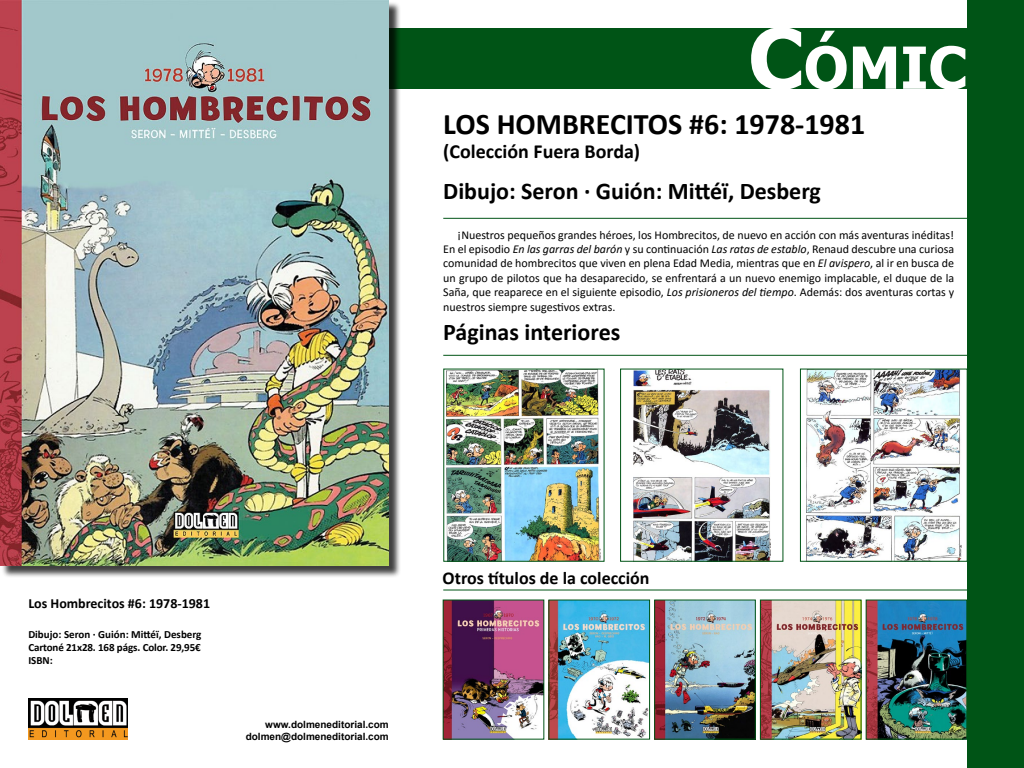
<style>
.page{position:relative;width:1024px;height:768px;background:#fff}
.page>*{position:absolute;margin:0;border:0;box-sizing:border-box;transform-origin:0 0}
.t1{font:700 58.1px "Tahoma";color:#fff}
.t2{font:700 30px "Calibri";color:#000}
.t3{font:700 24px "Calibri";color:#000}
.t4{font:700 20px "Calibri";color:#000}
.t5{font:700 18px "Calibri";color:#000}
.t6{font:700 14px "Calibri";color:#000}
.t7{font:12px/14.4px "Calibri";color:#000;text-align:justify}
.No_Spacing{font:700 11px "Calibri";letter-spacing:-.005em;color:#000}
.t8{font:700 10px/12px "Arial";color:#000;text-align:right}
.s1{font-size:83px}
.s2{font-style:italic}
</style>
<div class="page">
<div style="left:0;top:28px;width:1024px;height:61px;background:#005416"></div>
<div style="left:967px;top:0;width:57px;height:768px;background:#005416"></div>
<img style="left:28px;top:698px;width:100px;height:42px">
<hr style="left:443px;top:218px;width:581px;height:1px;background:#005416">
<img style="left:868px;top:602px;width:97px;height:136px">
<div style="left:866px;top:600px;width:101px;height:140px;border:1px solid #005416"></div>
<img style="left:656px;top:602px;width:98px;height:136px">
<div style="left:654px;top:600px;width:102px;height:140px;border:1px solid #005416"></div>
<img style="left:445px;top:602px;width:97px;height:136px">
<div style="left:443px;top:600px;width:101px;height:140px;border:1px solid #005416"></div>
<img style="left:762px;top:602px;width:98px;height:136px">
<div style="left:760px;top:600px;width:102px;height:140px;border:1px solid #005416"></div>
<img style="left:550px;top:602px;width:98px;height:136px">
<div style="left:548px;top:600px;width:102px;height:140px;border:1px solid #005416"></div>
<hr style="left:443px;top:590px;width:581px;height:1px;background:#005416">
<img style="left:447px;top:371px;width:154px;height:189px">
<div style="left:443px;top:369px;width:162px;height:193px;border:1px solid #005416"></div>
<img style="left:633px;top:371px;width:137px;height:189px">
<div style="left:620px;top:369px;width:163px;height:193px;border:1px solid #005416"></div>
<img style="left:806px;top:371px;width:155px;height:189px">
<div style="left:800px;top:369px;width:168px;height:193px;border:1px solid #005416"></div>
<hr style="left:443px;top:355px;width:581px;height:1px;background:#005416">
<div style="left:2px;top:2px;width:399px;height:576px;background:#000;opacity:.75"></div>
<img style="left:0;top:0;width:389px;height:566px">
<h1 class="t1" style="left:748px;top:27px;width:217px"><span class="s1">C</span>ómic</h1>
<p class="t2" style="left:443px;top:103px;width:423px">LOS HOMBRECITOS #6: 1978-1981</p>
<p class="t4" style="left:443px;top:138px;width:198px">(Colección Fuera Borda)</p>
<p class="t3" style="left:443px;top:174px;width:379px">Dibujo: Seron · Guión: Mittéï, Desberg</p>
<p class="t7" style="left:443px;top:227px;width:512px;text-indent:14px">¡Nuestros pequeños grandes héroes, los Hombrecitos, de nuevo en acción con más aventuras inéditas!<br>En el episodio <span class="s2">En las garras del barón</span> y su continuación <span class="s2">Las ratas de establo</span>, Renaud descubre una curiosa comunidad de hombrecitos que viven en plena Edad Media, mientras que en <span class="s2">El avispero</span>, al ir en busca de un grupo de pilotos que ha desaparecido, se enfrentará a un nuevo enemigo implacable, el duque de la Saña, que reaparece en el siguiente episodio, <span class="s2">Los prisioneros del tiempo</span>. Además: dos aventuras cortas y nuestros siempre sugestivos extras.</p>
<p class="t3" style="left:443px;top:315px;width:179px">Páginas interiores</p>
<p class="t6" style="left:28px;top:593px;width:183px">Los Hombrecitos #6: 1978-1981</p>
<p class="No_Spacing" style="left:28px;top:627px;width:175px">Dibujo: Seron · Guión: Mittéï, Desberg</p>
<p class="No_Spacing" style="left:28px;top:640px;width:174px">Cartoné 21x28. 168 págs. Color. 29,95€</p>
<p class="No_Spacing" style="left:28px;top:653px;width:26px">ISBN:</p>
<p class="t8" style="left:246px;top:718px;width:145px">www.dolmeneditorial.com dolmen@dolmeneditorial.com</p>
<p class="t5" style="left:443px;top:565px;width:208px">Otros títulos de la colección</p>
</div>
